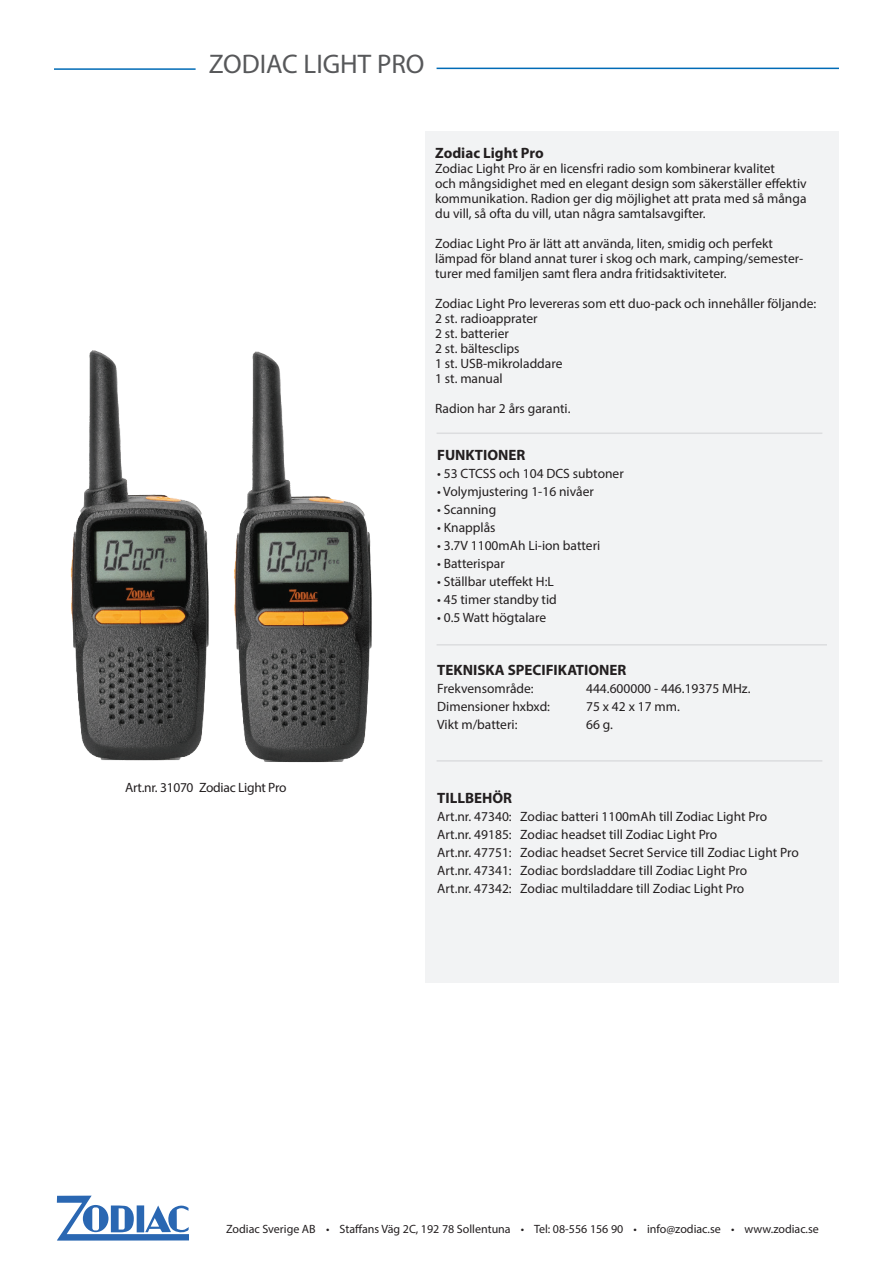
<style>
.page{position:relative;width:893px;height:1263px;background:#fff}
.page>*{position:absolute;margin:0;border:0;box-sizing:border-box;transform-origin:0 0}
.t1{font:27px "Myriad Pro";color:#57585a}
.t2{font:700 15px "Myriad Pro";color:#231f20}
.t3{font:13.5px/15px "Myriad Pro";color:#231f20}
.t4{font:13.5px "Myriad Pro";letter-spacing:-.02em;color:#231f20}
.t5{font:12px "Myriad Pro";color:#231f20}
</style>
<div class="page">
<hr style="left:437px;top:68px;width:402px;height:1px;background:#006bb6">
<hr style="left:54px;top:68px;width:142px;height:2px;background:#006bb6">
<div style="left:425px;top:131px;width:414px;height:852px;background:#f2f3f4"></div>
<svg style="left:57px;top:1195px;width:132px;height:45px"></svg>
<hr style="left:437px;top:432px;width:385px;height:2px;background:#dcdddf">
<hr style="left:437px;top:644px;width:390px;height:1px;background:#dcdddf">
<hr style="left:437px;top:760px;width:385px;height:2px;background:#dcdddf">
<img style="left:70px;top:350px;width:302px;height:413px">
<h1 class="t1" style="left:209px;top:47px;width:217px">ZODIAC LIGHT PRO</h1>
<p class="t4" style="left:125px;top:779px;width:163px">Art.nr. 31070 Zodiac Light Pro</p>
<p class="t2" style="left:435px;top:143px;width:110px">Zodiac Light Pro</p>
<p class="t3" style="left:435px;top:160px;width:373px">Zodiac Light Pro är en licensfri radio som kombinerar kvalitet<br>och mångsidighet med en elegant design som säkerställer effektiv kommunikation. Radion ger dig möjlighet att prata med så många du vill, så ofta du vill, utan några samtalsavgifter.</p>
<p class="t3" style="left:435px;top:235px;width:370px">Zodiac Light Pro är lätt att använda, liten, smidig och perfekt lämpad för bland annat turer i skog och mark, camping/semester&shy;turer med familjen samt flera andra fritidsaktiviteter.</p>
<p class="t3" style="left:435px;top:295px;width:383px">Zodiac Light Pro levereras som ett duo-pack och innehåller följande:<br>2 st. radioapprater<br>2 st. batterier<br>2 st. bältesclips<br>1 st. USB-mikroladdare<br>1 st. manual</p>
<p class="t3" style="left:435px;top:400px;width:137px">Radion har 2 års garanti.</p>
<p class="t2" style="left:437px;top:445px;width:90px">FUNKTIONER</p>
<p class="t3" style="left:437px;top:466px;width:188px">• 53 CTCSS och 104 DCS subtoner</p>
<p class="t3" style="left:437px;top:484px;width:158px">• Volymjustering 1-16 nivåer</p>
<p class="t3" style="left:437px;top:502px;width:61px">• Scanning</p>
<p class="t3" style="left:437px;top:520px;width:60px">• Knapplås</p>
<p class="t3" style="left:437px;top:538px;width:165px">• 3.7V 1100mAh Li-ion batteri</p>
<p class="t3" style="left:437px;top:556px;width:69px">• Batterispar</p>
<p class="t3" style="left:437px;top:574px;width:118px">• Ställbar uteffekt H:L</p>
<p class="t3" style="left:437px;top:592px;width:121px">• 45 timer standby tid</p>
<p class="t3" style="left:437px;top:610px;width:111px">• 0.5 Watt högtalare</p>
<p class="t2" style="left:437px;top:660px;width:191px">TEKNISKA SPECIFIKATIONER</p>
<p class="t3" style="left:437px;top:681px;width:98px">Frekvensområde:</p>
<p class="t3" style="left:586px;top:681px;width:166px">444.600000 - 446.19375 MHz.</p>
<p class="t3" style="left:437px;top:699px;width:114px">Dimensioner hxbxd:</p>
<p class="t3" style="left:586px;top:699px;width:95px">75 x 42 x 17 mm.</p>
<p class="t3" style="left:437px;top:717px;width:82px">Vikt m/batteri:</p>
<p class="t3" style="left:586px;top:717px;width:28px">66 g.</p>
<p class="t2" style="left:437px;top:788px;width:76px">TILLBEHÖR</p>
<p class="t3" style="left:437px;top:808px;width:363px;line-height:18px">Art.nr. 47340: Zodiac batteri 1100mAh till Zodiac Light Pro Art.nr. 49185: Zodiac headset till Zodiac Light Pro<br>Art.nr. 47751: Zodiac headset Secret Service till Zodiac Light Pro Art.nr. 47341: Zodiac bordsladdare till Zodiac Light Pro<br>Art.nr. 47342: Zodiac multiladdare till Zodiac Light Pro</p>
<p class="t5" style="left:226px;top:1221px;width:594px">Zodiac Sverige AB • Staffans Väg 2C, 192 78 Sollentuna • Tel: 08-556 156 90 • info@zodiac.se • www.zodiac.se</p>
</div>
